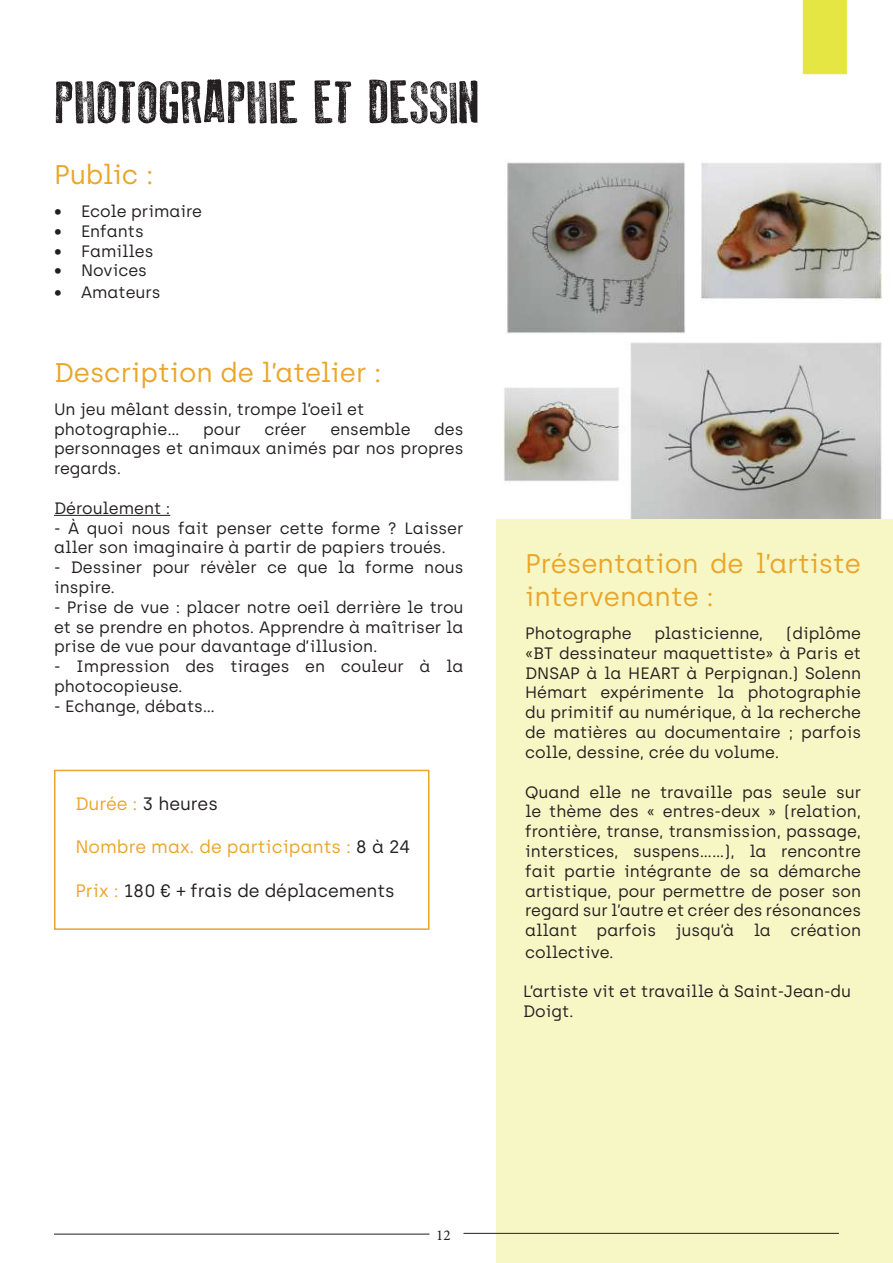
<style>
.page{position:relative;width:893px;height:1263px;background:#fff}
.page>*{position:absolute;margin:0;border:0;box-sizing:border-box;transform-origin:0 0}
.t1{font:60px "Old Press";color:#231f20}
.t2{font:27px/33px "Archia";color:#eaa52b}
.t3{font:18px "Archia";color:#231f20}
.t4{font:18px "Archia";color:#eaa52b}
.t5{font:16.5px/19.8px "Archia";color:#231f20}
.t6{font:15px "Minion Pro";color:#231f20}
.s1{color:#eaa52b}
.s2{color:#231f20}
</style>
<div class="page">
<div style="left:496px;top:200px;width:397px;height:1063px;background:#f7f7c6"></div>
<hr style="left:54px;top:515px;width:116px;height:1px;background:#231f20">
<div style="left:802px;top:0;width:45px;height:75px;background:#e5e543"></div>
<img style="left:496px;top:162px;width:397px;height:357px">
<hr style="left:54px;top:1234px;width:375px;height:1px;background:#231f20">
<hr style="left:463px;top:1233px;width:376px;height:1px;background:#231f20">
<div style="left:54px;top:770px;width:375px;height:160px;border:2px solid #eaa52b"></div>
<h1 class="t1" style="left:55px;top:69px;width:427px">PHOTOGRAPHIE ET DESSIN</h1>
<h2 class="t2" style="left:54px;top:158px;width:101px">Public :</h2>
<p class="t5" style="left:54px;top:201px;width:150px">• Ecole primaire</p>
<p class="t5" style="left:54px;top:221px;width:91px">• Enfants</p>
<p class="t5" style="left:54px;top:241px;width:101px">• Familles</p>
<p class="t5" style="left:54px;top:261px;width:95px">• Novices</p>
<p class="t5" style="left:54px;top:282px;width:108px">• Amateurs</p>
<h2 class="t2" style="left:54px;top:356px;width:329px">Description de l’atelier :</h2>
<p class="t5" style="left:54px;top:399px;width:312px">Un jeu mêlant dessin, trompe l’oeil et photographie...</p>
<p class="t5" style="left:54px;top:419px;width:411px;text-align:justify;text-indent:380px">des personnages et animaux animés par nos propres regards.</p>
<p class="t5" style="left:54px;top:498px;width:118px">Déroulement :</p>
<p class="t5" style="left:54px;top:518px;width:411px">- À quoi nous fait penser cette forme ? Laisser aller son imaginaire à partir de papiers troués.</p>
<p class="t5" style="left:54px;top:557px;width:411px">- Dessiner pour révèler ce que la forme nous inspire.</p>
<p class="t5" style="left:54px;top:597px;width:411px;text-align:justify">- Prise de vue : placer notre oeil derrière le trou et se prendre en photos. Apprendre à maîtriser la prise de vue pour davantage d’illusion.</p>
<p class="t5" style="left:54px;top:656px;width:411px">- Impression des tirages en couleur à la photocopieuse.</p>
<p class="t5" style="left:54px;top:696px;width:163px">- Echange, débats...</p>
<p class="t5" style="left:203px;top:419px;width:39px">pour</p>
<p class="t5" style="left:264px;top:419px;width:44px">créer</p>
<p class="t5" style="left:330px;top:419px;width:82px">ensemble</p>
<p class="t3" style="left:75px;top:793px;width:144px"><span class="s1">Durée :</span> 3 heures</p>
<p class="t4" style="left:75px;top:836px;width:336px">Nombre max. de participants : <span class="s2">8 à 24</span></p>
<p class="t3" style="left:75px;top:879px;width:321px"><span class="s1">Prix :</span> 180 € + frais de déplacements</p>
<h2 class="t2" style="left:525px;top:547px;width:337px">Présentation de l’artiste intervenante :</h2>
<p class="t5" style="left:525px;top:623px;width:108px">Photographe</p>
<p class="t5" style="left:655px;top:623px;width:110px">plasticienne,</p>
<p class="t5" style="left:525px;top:623px;width:337px;text-align:justify;text-indent:261px">(diplôme «BT dessinateur maquettiste» à Paris et DNSAP à la HEART à Perpignan.) Solenn Hémart expérimente la photographie du primitif au numérique, à la recherche de matières au documentaire ; parfois colle, dessine, crée du volume.</p>
<p class="t5" style="left:525px;top:782px;width:337px;text-align:justify">Quand elle ne travaille pas seule sur le thème des « entres-deux » (relation, frontière, transe, transmission, passage, interstices, suspens…… ), la rencontre fait partie intégrante de sa démarche artistique, pour permettre de poser son regard sur l’autre et créer des résonances allant parfois jusqu’à la création</p>
<p class="t5" style="left:525px;top:942px;width:90px">collective.</p>
<p class="t5" style="left:523px;top:981px;width:329px">L’artiste vit et travaille à Saint-Jean-du<br>Doigt.</p>
<p class="t6" style="left:436px;top:1225px;width:16px">12</p>
</div>
